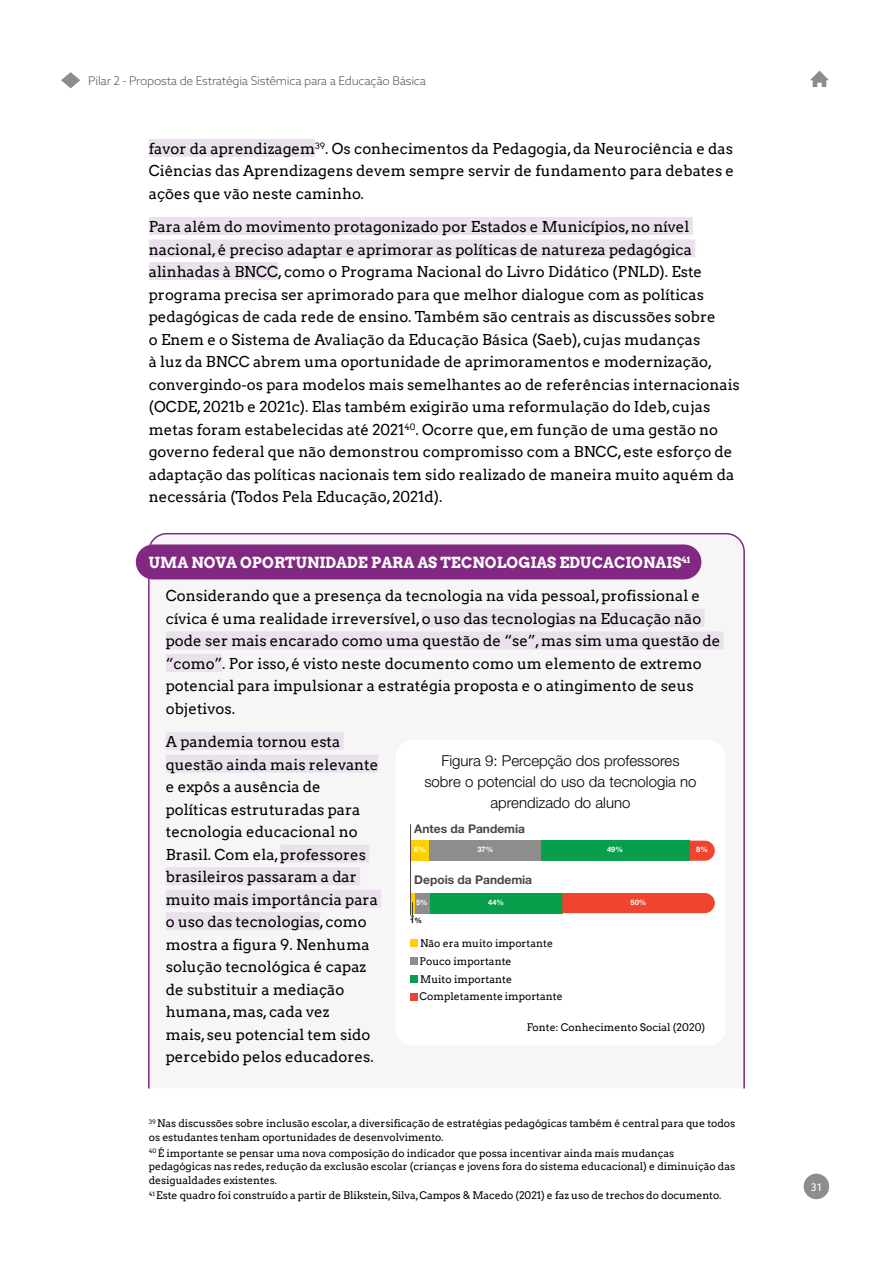
<style>
.page{position:relative;width:893px;height:1263px;background:#fff}
.page>*{position:absolute;margin:0;border:0;box-sizing:border-box;transform-origin:0 0}
.t1{font:15px/22.5px "Arvo";color:#000}
.t2{font:300 15px/21px "Helvetica Neue LT Std";color:#000;text-align:center}
.t3{font:700 15px "Arvo";color:#fff}
.t4{font:300 12px "Azo Sans";letter-spacing:-.02em;color:#58595b}
.t5{font:700 12px "Helvetica Neue LT Std";color:#474747}
.t6{font:10.5px/13.5px "Arvo";letter-spacing:-.005em;color:#000}
.t7{font:10.5px "Azo Sans";color:#fff}
.t8{font:700 7.5px "Helvetica Neue LT Std";color:#fff}
.t9{font:700 7.5px "Helvetica Neue LT Std";color:#000}
</style>
<div class="page">
<svg style="left:810px;top:71px;width:19px;height:16px"></svg>
<div style="left:804px;top:1174px;width:25px;height:25px;background:#8e8d8c;border-radius:50%"></div>
<svg style="left:61px;top:72px;width:19px;height:16px"></svg>
<div style="left:147px;top:532px;width:598px;height:557px;background:#f6f6f6"></div>
<div style="left:136px;top:544px;width:565px;height:35px;background:#812982;border-radius:17px"></div>
<div style="left:149px;top:139px;width:166px;height:18px;background:#eae1ec"></div>
<div style="left:149px;top:217px;width:544px;height:18px;background:#eae1ec"></div>
<div style="left:149px;top:239px;width:546px;height:18px;background:#eae1ec"></div>
<div style="left:149px;top:262px;width:129px;height:18px;background:#eae1ec"></div>
<div style="left:422px;top:609px;width:283px;height:18px;background:#eae1ec"></div>
<div style="left:166px;top:631px;width:558px;height:18px;background:#eae1ec"></div>
<div style="left:166px;top:654px;width:56px;height:18px;background:#eae1ec"></div>
<div style="left:166px;top:732px;width:178px;height:18px;background:#eae1ec"></div>
<div style="left:166px;top:754px;width:212px;height:18px;background:#eae1ec"></div>
<div style="left:280px;top:844px;width:89px;height:18px;background:#eae1ec"></div>
<div style="left:166px;top:867px;width:194px;height:18px;background:#eae1ec"></div>
<div style="left:166px;top:889px;width:215px;height:18px;background:#eae1ec"></div>
<div style="left:166px;top:912px;width:154px;height:18px;background:#eae1ec"></div>
<div style="left:395px;top:740px;width:330px;height:306px;background:#fff;border-radius:18px"></div>
<div style="left:411px;top:841px;width:19px;height:20px;background:#ffcf01"></div>
<div style="left:411px;top:893px;width:5px;height:20px;background:#ffcf01"></div>
<div style="left:415px;top:893px;width:16px;height:20px;background:#8e8d8c"></div>
<div style="left:430px;top:893px;width:132px;height:20px;background:#079f4b"></div>
<div style="left:430px;top:841px;width:111px;height:20px;background:#8e8d8c"></div>
<svg style="left:689px;top:841px;width:26px;height:20px"></svg>
<div style="left:562px;top:893px;width:153px;height:20px;background:#ef442d"></div>
<div style="left:541px;top:841px;width:148px;height:20px;background:#079f4b"></div>
<hr style="left:410px;top:824px;width:1px;height:92px;background:#474747">
<div style="left:410px;top:940px;width:8px;height:7px;background:#ffcf01"></div>
<div style="left:410px;top:957px;width:8px;height:8px;background:#8e8d8c"></div>
<div style="left:410px;top:975px;width:8px;height:7px;background:#079f4b"></div>
<div style="left:410px;top:993px;width:8px;height:7px;background:#ef442d"></div>
<svg style="left:411px;top:902px;width:3px;height:16px"></svg>
<p class="t4" style="left:88px;top:73px;width:339px">Pilar 2 - Proposta de Estratégia Sistêmica para a Educação Básica</p>
<p class="t1" style="left:149px;top:137px;width:587px;text-align:justify">favor da aprendizagem<sup>39</sup>. Os conhecimentos da Pedagogia, da Neurociência e das Ciências das Aprendizagens devem sempre servir de fundamento para debates e ações que vão neste caminho.</p>
<p class="t1" style="left:149px;top:215px;width:592px">Para além do movimento protagonizado por Estados e Municípios, no nível nacional, é preciso adaptar e aprimorar as políticas de natureza pedagógica alinhadas à BNCC, como o Programa Nacional do Livro Didático (PNLD). Este programa precisa ser aprimorado para que melhor dialogue com as políticas pedagógicas de cada rede de ensino. Também são centrais as discussões sobre<br>o Enem e o Sistema de Avaliação da Educação Básica (Saeb), cujas mudanças<br>à luz da BNCC abrem uma oportunidade de aprimoramentos e modernização, convergindo-os para modelos mais semelhantes ao de referências internacionais (OCDE, 2021b e 2021c). Elas também exigirão uma reformulação do Ideb, cujas metas foram estabelecidas até 2021<sup>40</sup>. Ocorre que, em função de uma gestão no governo federal que não demonstrou compromisso com a BNCC, este esforço de adaptação das políticas nacionais tem sido realizado de maneira muito aquém da necessária (Todos Pela Educação, 2021d).</p>
<p class="t3" style="left:149px;top:553px;width:543px">UMA NOVA OPORTUNIDADE PARA AS TECNOLOGIAS EDUCACIONAIS<sup>41</sup></p>
<p class="t1" style="left:166px;top:585px;width:556px">Considerando que a presença da tecnologia na vida pessoal, profissional e cívica é uma realidade irreversível, o uso das tecnologias na Educação não pode ser mais encarado como uma questão de “se”, mas sim uma questão de “como”. Por isso, é visto neste documento como um elemento de extremo potencial para impulsionar a estratégia proposta e o atingimento de seus objetivos.</p>
<p class="t1" style="left:166px;top:730px;width:214px">A pandemia tornou esta questão ainda mais relevante e expôs a ausência de políticas estruturadas para tecnologia educacional no<br>Brasil. Com ela, professores brasileiros passaram a dar muito mais importância para o uso das tecnologias, como mostra a figura 9. Nenhuma solução tecnológica é capaz de substituir a mediação humana, mas, cada vez<br>mais, seu potencial tem sido percebido pelos educadores.</p>
<p class="t2" style="left:424px;top:749px;width:274px">Figura 9: Percepção dos professores sobre o potencial do uso da tecnologia no aprendizado do aluno</p>
<p class="t5" style="left:414px;top:822px;width:112px">Antes da Pandemia</p>
<p class="t8" style="left:414px;top:845px;width:13px">6%</p>
<p class="t8" style="left:477px;top:845px;width:17px">37%</p>
<p class="t8" style="left:607px;top:845px;width:17px">49%</p>
<p class="t8" style="left:696px;top:845px;width:13px">8%</p>
<p class="t5" style="left:414px;top:872px;width:119px">Depois da Pandemia</p>
<p class="t8" style="left:416px;top:897px;width:13px">5%</p>
<p class="t9" style="left:410px;top:916px;width:13px">1%</p>
<p class="t8" style="left:488px;top:897px;width:17px">44%</p>
<p class="t8" style="left:631px;top:897px;width:17px">50%</p>
<p class="t6" style="left:420px;top:935px;width:145px;line-height:17.5px">Não era muito importante<br>Pouco importante<br>Muito importante<br>Completamente importante</p>
<p class="t6" style="left:527px;top:1020px;width:180px">Fonte: Conhecimento Social (2020)</p>
<p class="t6" style="left:149px;top:1117px;width:588px"><sup>39</sup> Nas discussões sobre inclusão escolar, a diversificação de estratégias pedagógicas também é central para que todos os estudantes tenham oportunidades de desenvolvimento.</p>
<p class="t6" style="left:149px;top:1146px;width:588px"><sup>40</sup> É importante se pensar uma nova composição do indicador que possa incentivar ainda mais mudanças pedagógicas nas redes, redução da exclusão escolar (crianças e jovens fora do sistema educacional) e diminuição das desigualdades existentes.</p>
<p class="t6" style="left:149px;top:1189px;width:574px"><sup>41</sup> Este quadro foi construído a partir de Blikstein, Silva, Campos &amp; Macedo (2021) e faz uso de trechos do documento.</p>
<p class="t7" style="left:811px;top:1180px;width:13px">31</p>
</div>
